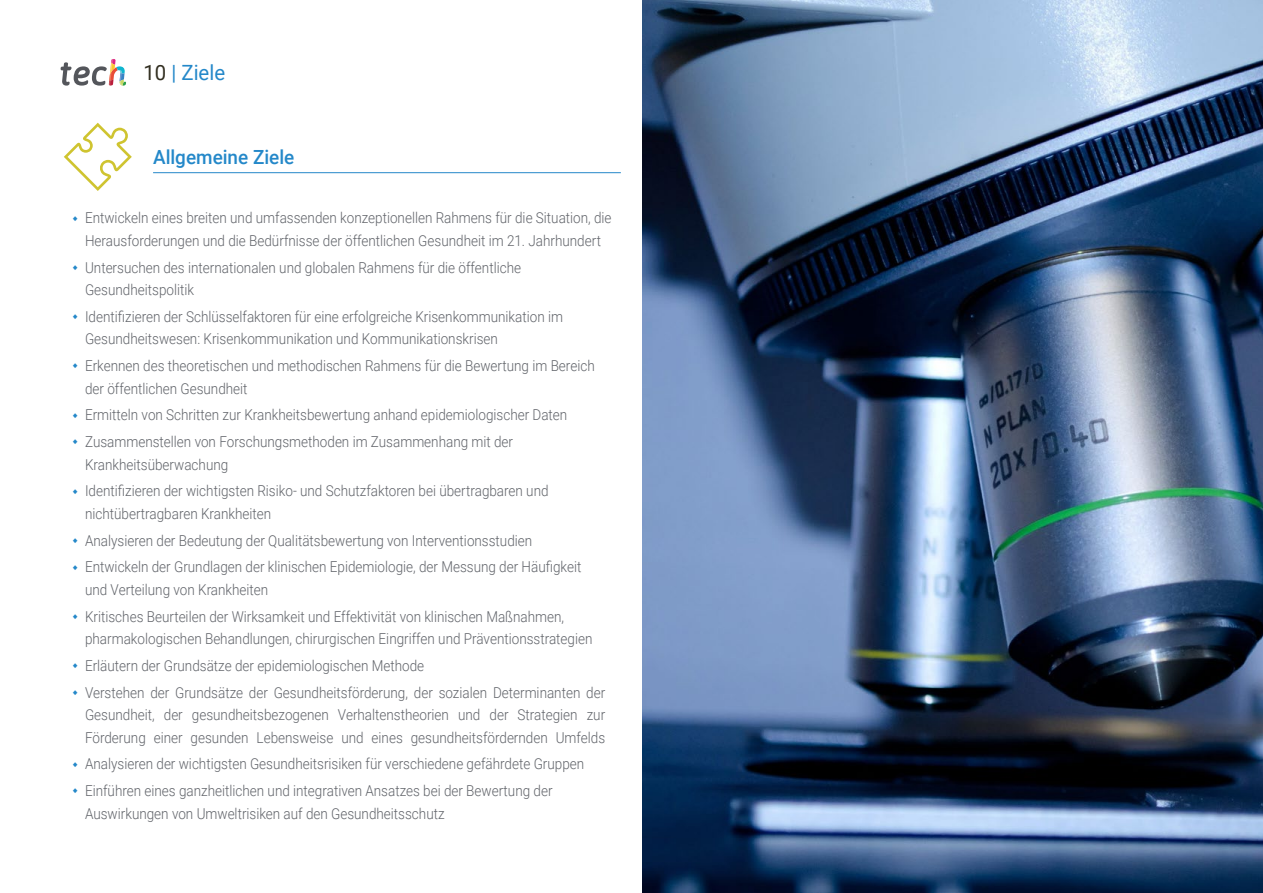
<style>
.page{position:relative;width:1263px;height:893px;background:#fff}
.page>*{position:absolute;margin:0;border:0;box-sizing:border-box;transform-origin:0 0}
.t1{font:21px "Roboto";color:#2488c9}
.t2{font:500 19.5px "Roboto";color:#2488c9}
.t3{font:300 15px/26.7px "Roboto";color:#61646a;scale:.9 1}
.s1{color:#312e20}
</style>
<div class="page">
<img style="left:642px;top:0;width:621px;height:893px">
<hr style="left:153px;top:172px;width:468px;height:1px;background:#2488c9">
<svg style="left:64px;top:123px;width:68px;height:68px"></svg>
<svg style="left:61px;top:59px;width:65px;height:27px"></svg>
<h1 class="t1" style="left:144px;top:57px;width:83px"><span class="s1">10</span> | Ziele</h1>
<h2 class="t2" style="left:153px;top:144px;width:143px">Allgemeine Ziele</h2>
<p class="t3" style="left:85px;top:206px;width:587px;line-height:22.5px">Entwickeln eines breiten und umfassenden konzeptionellen Rahmens für die Situation, die<br>Herausforderungen und die Bedürfnisse der öffentlichen Gesundheit im 21. Jahrhundert</p>
<p class="t3" style="left:85px;top:255px;width:486px;line-height:22.5px">Untersuchen des internationalen und globalen Rahmens für die öffentliche<br>Gesundheitspolitik</p>
<p class="t3" style="left:85px;top:305px;width:533px;line-height:22.5px">Identifizieren der Schlüsselfaktoren für eine erfolgreiche Krisenkommunikation im<br>Gesundheitswesen: Krisenkommunikation und Kommunikationskrisen</p>
<p class="t3" style="left:85px;top:354px;width:568px;line-height:22.5px">Erkennen des theoretischen und methodischen Rahmens für die Bewertung im Bereich der öffentlichen Gesundheit</p>
<p class="t3" style="left:85px;top:401px;width:537px">Ermitteln von Schritten zur Krankheitsbewertung anhand epidemiologischer Daten<br>Zusammenstellen von Forschungsmethoden im Zusammenhang mit der</p>
<p class="t3" style="left:85px;top:450px;width:517px">Krankheitsüberwachung<br>Identifizieren der wichtigsten Risiko- und Schutzfaktoren bei übertragbaren und</p>
<p class="t3" style="left:85px;top:500px;width:553px">nichtübertragbaren Krankheiten<br>Analysieren der Bedeutung der Qualitätsbewertung von Interventionsstudien<br>Entwickeln der Grundlagen der klinischen Epidemiologie, der Messung der Häufigkeit</p>
<p class="t3" style="left:85px;top:576px;width:534px">und Verteilung von Krankheiten<br>Kritisches Beurteilen der Wirksamkeit und Effektivität von klinischen Maßnahmen,</p>
<p class="t3" style="left:85px;top:625px;width:579px">pharmakologischen Behandlungen, chirurgischen Eingriffen und Präventionsstrategien<br>Erläutern der Grundsätze der epidemiologischen Methode<br>Verstehen der Grundsätze der Gesundheitsförderung, der sozialen Determinanten der</p>
<p class="t3" style="left:85px;top:703px;width:579px;line-height:22.5px">Gesundheit, der gesundheitsbezogenen Verhaltenstheorien und der Strategien zur<br>Förderung einer gesunden Lebensweise und eines gesundheitsfördernden Umfelds</p>
<p class="t3" style="left:85px;top:750px;width:556px">Analysieren der wichtigsten Gesundheitsrisiken für verschiedene gefährdete Gruppen<br>Einführen eines ganzheitlichen und integrativen Ansatzes bei der Bewertung der</p>
<p class="t3" style="left:85px;top:799px;width:401px">Auswirkungen von Umweltrisiken auf den Gesundheitsschutz</p>
</div>
